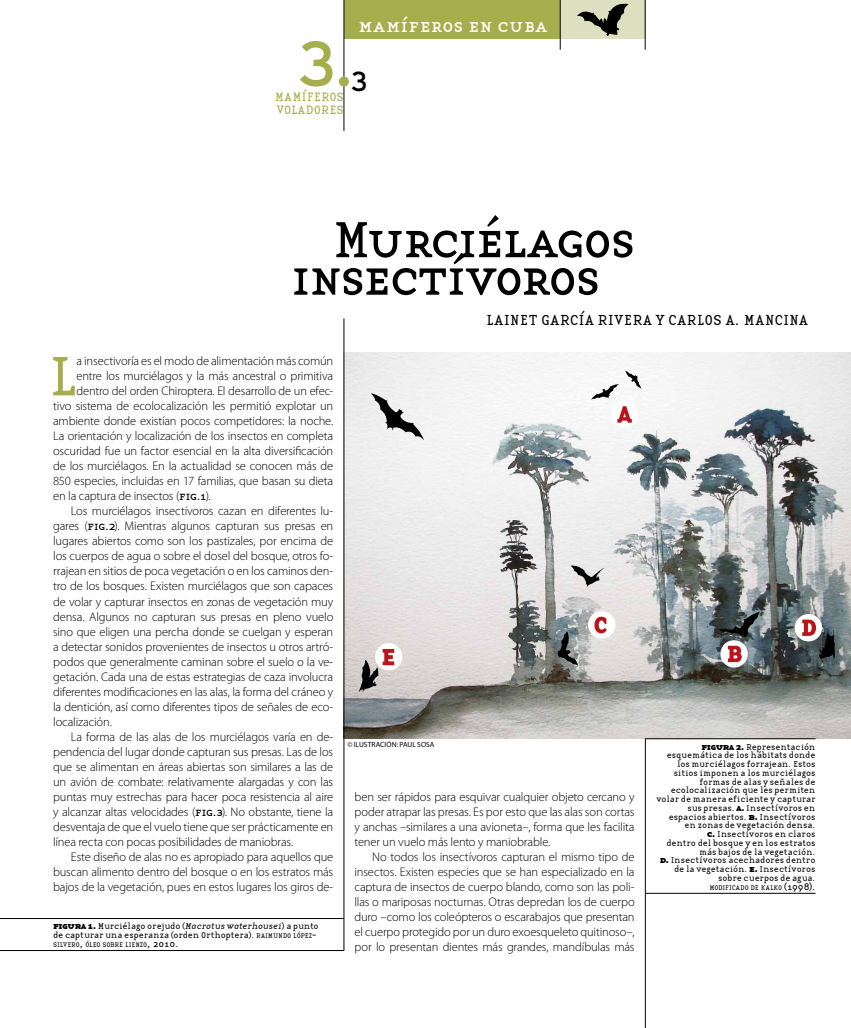
<style>
.page{position:relative;width:851px;height:1028px;background:#fff}
.page>*{position:absolute;margin:0;border:0;box-sizing:border-box;transform-origin:0 0}
.t1{font:63.25px "Interstate";color:#a5ae4c}
.t2{font:57.5px "Base Twelve Serif";color:#a5ae4c}
.t3{font:52.5px/37.5px "Base Twelve Serif Smallcaps";letter-spacing:-.06em;color:#000}
.t4{font:27.5px "Interstate";color:#000}
.t5{font:20px "Base Twelve Serif Smallcaps";letter-spacing:-.01em;color:#fff}
.t6{font:15px "Base Twelve Serif";letter-spacing:.03em;color:#000}
.t7{font:300 12.5px/15px "Myriad Pro";letter-spacing:-.015em;color:#000;text-align:justify}
.t8{font:12.5px/12.5px "Base Twelve Serif";letter-spacing:.015em;color:#a5ae4c}
.t9{font:8.75px/8.8px "Base Twelve Serif";letter-spacing:-.005em;color:#000;text-align:right}
.t10{font:7.5px "Myriad Pro";letter-spacing:.005em;color:#000}
.t11{font:7px "Base Twelve Serif";letter-spacing:-.025em;color:#000}
.s1{font-family:"Base Twelve Serif Smallcaps";font-weight:400}
.s2{font-family:"Base Twelve Serif SCB";font-size:10px}
.s3{font-family:"Base Twelve Serif I"}
.s4{font-size:7px}
.s5{font-size:10px}
</style>
<div class="page">
<img style="left:344px;top:352px;width:506px;height:387px">
<div style="left:344px;top:0;width:216px;height:39px;background:#a5ae4c"></div>
<div style="left:560px;top:0;width:85px;height:39px;background:#dde0c0"></div>
<svg style="left:578px;top:4px;width:49px;height:31px"></svg>
<hr style="left:560px;top:0;width:1px;height:50px;background:#000">
<hr style="left:645px;top:0;width:1px;height:50px;background:#000">
<hr style="left:343px;top:0;width:1px;height:131px;background:#000">
<hr style="left:645px;top:738px;width:170px;height:1px;background:#000">
<hr style="left:645px;top:893px;width:170px;height:1px;background:#000">
<hr style="left:0;top:918px;width:344px;height:1px;background:#000">
<hr style="left:0;top:950px;width:344px;height:1px;background:#000">
<hr style="left:645px;top:738px;width:1px;height:290px;background:#000">
<hr style="left:343px;top:318px;width:1px;height:632px;background:#000">
<div style="left:794px;top:614px;width:28px;height:27px;background:#fff;border-radius:50%"></div>
<div style="left:720px;top:640px;width:27px;height:27px;background:#fff;border-radius:50%"></div>
<div style="left:588px;top:611px;width:27px;height:27px;background:#fff;border-radius:50%"></div>
<div style="left:375px;top:643px;width:27px;height:27px;background:#fff;border-radius:50%"></div>
<div style="left:610px;top:401px;width:28px;height:27px;background:#fff;border-radius:50%"></div>
<svg style="left:371px;top:393px;width:53px;height:47px"></svg>
<svg style="left:557px;top:631px;width:21px;height:34px"></svg>
<svg style="left:570px;top:565px;width:34px;height:22px"></svg>
<svg style="left:717px;top:611px;width:43px;height:26px"></svg>
<svg style="left:617px;top:406px;width:14px;height:16px"></svg>
<svg style="left:727px;top:646px;width:14px;height:16px"></svg>
<svg style="left:594px;top:616px;width:12px;height:17px"></svg>
<svg style="left:802px;top:619px;width:33px;height:40px"></svg>
<svg style="left:358px;top:649px;width:36px;height:43px;background:#af9d9c"></svg>
<svg style="left:591px;top:384px;width:28px;height:15px"></svg>
<svg style="left:625px;top:370px;width:16px;height:18px"></svg>
<h3 class="t5" style="left:358px;top:13px;width:191px">mamíferos en cuba</h3>
<h1 class="t1" style="left:298px;top:28px;width:55px">3.</h1>
<h3 class="t4" style="left:351px;top:66px;width:18px">3</h3>
<p class="t8" style="left:275px;top:91px;width:69px">Mamíferos voladores</p>
<h3 class="t3" style="left:290px;top:220px;width:347px;text-indent:42px">Murciélagos insectívoros</h3>
<h2 class="t2" style="left:48px;top:340px;width:23px">L</h2>
<p class="t7" style="left:77px;top:353px;width:258px">a insectivoría es el modo de alimentación más común</p>
<p class="t7" style="left:77px;top:368px;width:258px">entre los murciélagos y la más ancestral o primitiva</p>
<p class="t7" style="left:77px;top:383px;width:258px">dentro del orden Chiroptera. El desarrollo de un efec-</p>
<p class="t7" style="left:53px;top:398px;width:281px">tivo sistema de ecolocalización les permitió explotar un</p>
<p class="t7" style="left:53px;top:413px;width:281px">ambiente donde existían pocos competidores: la noche.</p>
<p class="t7" style="left:53px;top:428px;width:281px">La orientación y localización de los insectos en completa</p>
<p class="t7" style="left:53px;top:443px;width:281px">oscuridad fue un factor esencial en la alta diversificación</p>
<p class="t7" style="left:53px;top:458px;width:281px">de los murciélagos. En la actualidad se conocen más de</p>
<p class="t7" style="left:53px;top:473px;width:281px">850 especies, incluidas en 17 familias, que basan su dieta</p>
<p class="t7" style="left:53px;top:488px;width:159px">en la captura de insectos (<span class="s1">fig.1</span>).</p>
<p class="t7" style="left:71px;top:503px;width:264px">Los murciélagos insectívoros cazan en diferentes lu-</p>
<p class="t7" style="left:53px;top:518px;width:281px">gares (<span class="s1">fig.2</span>). Mientras algunos capturan sus presas en</p>
<p class="t7" style="left:53px;top:533px;width:281px">lugares abiertos como son los pastizales, por encima de</p>
<p class="t7" style="left:53px;top:548px;width:281px">los cuerpos de agua o sobre el dosel del bosque, otros fo-</p>
<p class="t7" style="left:53px;top:563px;width:281px">rrajean en sitios de poca vegetación o en los caminos den-</p>
<p class="t7" style="left:53px;top:578px;width:281px">tro de los bosques. Existen murciélagos que son capaces</p>
<p class="t7" style="left:53px;top:593px;width:281px">de volar y capturar insectos en zonas de vegetación muy</p>
<p class="t7" style="left:53px;top:608px;width:281px">densa. Algunos no capturan sus presas en pleno vuelo</p>
<p class="t7" style="left:53px;top:623px;width:281px">sino que eligen una percha donde se cuelgan y esperan</p>
<p class="t7" style="left:53px;top:638px;width:281px">a detectar sonidos provenientes de insectos u otros artró-</p>
<p class="t7" style="left:53px;top:653px;width:281px">podos que generalmente caminan sobre el suelo o la ve-</p>
<p class="t7" style="left:53px;top:668px;width:281px">getación. Cada una de estas estrategias de caza involucra</p>
<p class="t7" style="left:53px;top:683px;width:281px">diferentes modificaciones en las alas, la forma del cráneo y</p>
<p class="t7" style="left:53px;top:698px;width:281px">la dentición, así como diferentes tipos de señales de eco-</p>
<p class="t7" style="left:53px;top:713px;width:60px">localización.</p>
<p class="t7" style="left:71px;top:728px;width:264px">La forma de las alas de los murciélagos varía en de-</p>
<p class="t7" style="left:53px;top:743px;width:281px">pendencia del lugar donde capturan sus presas. Las de los</p>
<p class="t7" style="left:53px;top:758px;width:281px">que se alimentan en áreas abiertas son similares a las de</p>
<p class="t7" style="left:53px;top:773px;width:281px">un avión de combate: relativamente alargadas y con las</p>
<p class="t7" style="left:53px;top:788px;width:281px">puntas muy estrechas para hacer poca resistencia al aire</p>
<p class="t7" style="left:53px;top:803px;width:281px">y alcanzar altas velocidades (<span class="s1">fig.3</span>). No obstante, tiene la</p>
<p class="t7" style="left:53px;top:818px;width:281px">desventaja de que el vuelo tiene que ser prácticamente en</p>
<p class="t7" style="left:53px;top:833px;width:242px">línea recta con pocas posibilidades de maniobras.</p>
<p class="t7" style="left:71px;top:848px;width:264px">Este diseño de alas no es apropiado para aquellos que</p>
<p class="t7" style="left:53px;top:863px;width:281px">buscan alimento dentro del bosque o en los estratos más</p>
<p class="t7" style="left:53px;top:878px;width:281px">bajos de la vegetación, pues en estos lugares los giros de-</p>
<p class="t9" style="left:53px;top:921px;width:267px;text-align:left"><span class="s2">figura 1.</span> Murciélago orejudo (<span class="s3">Macrotus waterhousei</span>) a punto de capturar una esperanza (orden Orthoptera). <span class="s4">RAIMUNDO LÓPEZ</span><span class="s5">-</span></p>
<p class="t11" style="left:53px;top:940px;width:127px">SILVERO<span class="s5">,</span> ÓLEO SOBRE LIENZO<span class="s5">, 2010.</span></p>
<p class="t6" style="left:486px;top:310px;width:323px">Lainet García Rivera y Carlos A. Manci na</p>
<p class="t10" style="left:347px;top:740px;width:22px">© iLUSTRA</p>
<p class="t10" style="left:380px;top:740px;width:39px">CIÓN: PA UL SOSA</p>
<p class="t7" style="left:354px;top:788px;width:281px">ben ser rápidos para esquivar cualquier objeto cercano y poder atrapar las presas. Es por esto que las alas son cortas y anchas –similares a una avioneta–, forma que les facilita tener un vuelo más lento y maniobrable.</p>
<p class="t7" style="left:354px;top:848px;width:281px;text-indent:18px">No todos los insectívoros capturan el mismo tipo de insectos. Existen especies que se han especializado en la captura de insectos de cuerpo blando, como son las poli&shy;llas o mariposas nocturnas. Otras depredan los de cuerpo duro –como los coleópteros o escarabajos que presentan el cuerpo protegido por un duro exoesqueleto quitinoso–, por lo presentan dientes más grandes, mandíbulas más</p>
<p class="t9" style="left:656px;top:742px;width:161px"><span class="s2">figura 2.</span> Representación esquemática de los hábitats donde los murciélagos forrajean. Estos sitios imponen a los murciélagos formas de alas y señales de ecolocalización que les permiten volar de manera eficiente y capturar sus presas. <span class="s2">a.</span> Insectívoros en espacios abiertos. <span class="s2">b.</span> Insectívoros en zonas de vegetación densa.<br><span class="s2">c.</span> Insectívoros en claros<br>dentro del bosque y en los estratos más bajos de la vegetación.<br><span class="s2">d.</span> Insectívoros acechadores dentro de la vegetación. <span class="s2">e.</span> Insectívoros sobre cuerpos de agua.</p>
<p class="t11" style="left:709px;top:883px;width:108px">MODIFICADO DE KALKO <span class="s5">(1998).</span></p>
</div>
